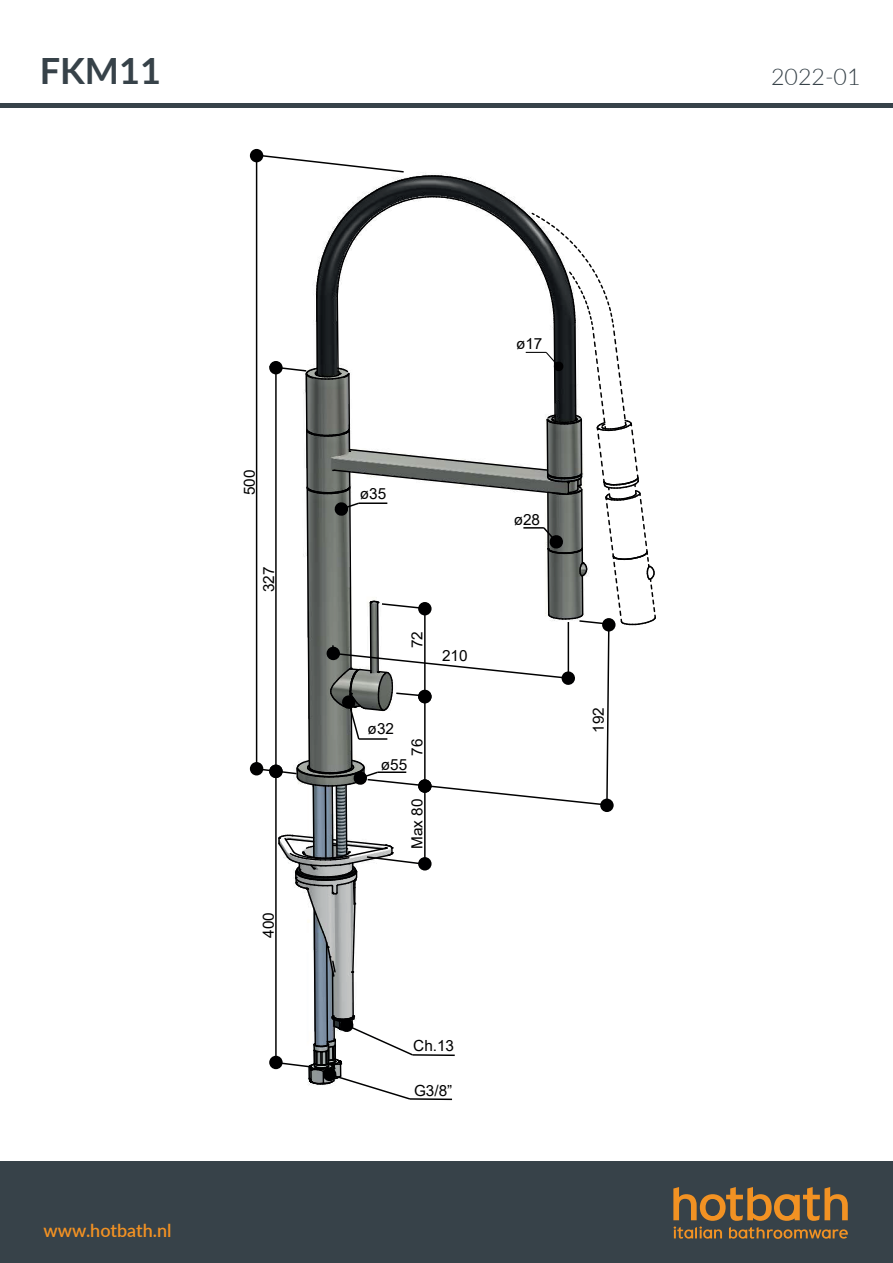
<style>
.page{position:relative;width:893px;height:1263px;background:#fff}
.page>*{position:absolute;margin:0;border:0;box-sizing:border-box;transform-origin:0 0}
.t1{font:700 36.15px "Lato";color:#374249}
.t2{font:300 23.25px "Lato";color:#374249}
.t3{font:600 18px "Lato";color:#f39223}
.t4{font:15.3px "Arial";color:#000001}
</style>
<div class="page">
<div style="left:0;top:1161px;width:893px;height:102px;background:#374249"></div>
<div style="left:0;top:103px;width:893px;height:5px;background:#374249"></div>
<svg style="left:673px;top:1187px;width:175px;height:52px"></svg>
<div style="left:250px;top:149px;width:13px;height:13px;background:#000001;border-radius:50%"></div>
<svg style="left:249px;top:153px;width:407px;height:948px"></svg>
<h1 class="t1" style="left:40px;top:44px;width:123px">FKM11</h1>
<p class="t4" style="left:239px;top:495px;width:27px;rotate:-90deg">500</p>
<p class="t4" style="left:258px;top:592px;width:27px;rotate:-90deg">327</p>
<p class="t4" style="left:258px;top:938px;width:27px;rotate:-90deg">400</p>
<p class="t3" style="left:44px;top:1217px;width:129px">www.hotbath.nl</p>
<p class="t4" style="left:516px;top:333px;width:28px">ø17</p>
<p class="t4" style="left:360px;top:483px;width:28px">ø35</p>
<p class="t4" style="left:406px;top:648px;width:19px;rotate:-90deg">72</p>
<p class="t4" style="left:442px;top:645px;width:27px">210</p>
<p class="t4" style="left:368px;top:718px;width:28px">ø32</p>
<p class="t4" style="left:406px;top:755px;width:19px;rotate:-90deg">76</p>
<p class="t4" style="left:381px;top:754px;width:28px">ø55</p>
<p class="t4" style="left:406px;top:849px;width:52px;rotate:-90deg">Max 80</p>
<p class="t4" style="left:514px;top:509px;width:28px">ø28</p>
<p class="t4" style="left:588px;top:733px;width:27px;rotate:-90deg">192</p>
<p class="t4" style="left:413px;top:1035px;width:42px">Ch.13</p>
<p class="t4" style="left:414px;top:1080px;width:40px">G3/8”</p>
<h2 class="t2" style="left:771px;top:60px;width:91px">2022-01</h2>
</div>
